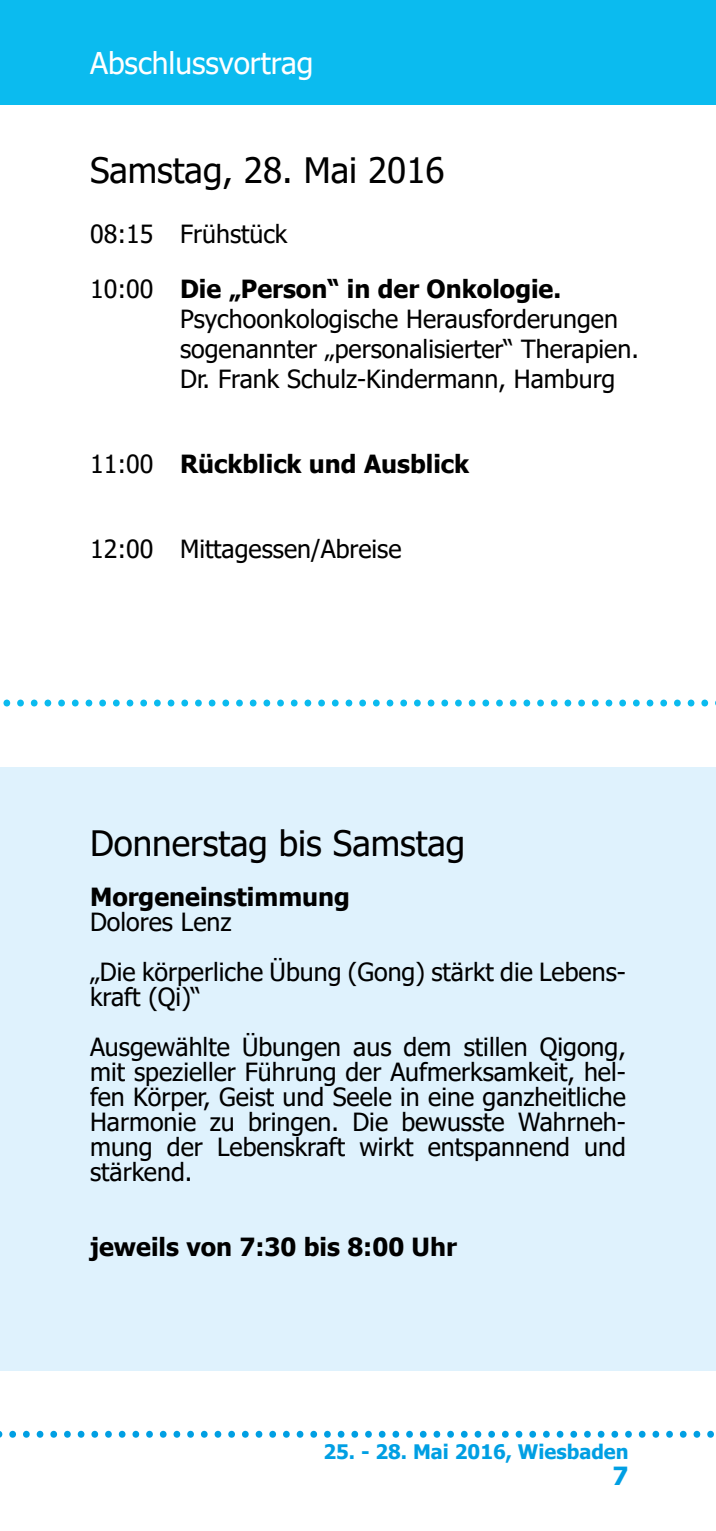
<style>
.page{position:relative;width:716px;height:1531px;background:#fff}
.page>*{position:absolute;margin:0;border:0;box-sizing:border-box;transform-origin:0 0}
.t1{font:60px "Minion Pro";color:#009fe3}
.t2{font:60px "Minion Pro";color:#0bbbef}
.t3{font:35px "Tahoma";color:#000}
.t4{font:30px "Tahoma";color:#fff}
.t5{font:25px/25px "Tahoma";color:#000}
.t6{font:700 25px "Tahoma";color:#000}
.t7{font:700 25px "Tahoma";color:#009fe3}
.t8{font:700 20px "Tahoma";color:#009fe3}
.s1{font-weight:700}
.s2{font-weight:400}
</style>
<div class="page">
<div style="left:0;top:0;width:716px;height:105px;background:#0bbbef"></div>
<div style="left:0;top:767px;width:716px;height:604px;background:#dff2fd"></div>
<p class="t4" style="left:90px;top:43px;width:225px">Abschlussvortrag</p>
<h2 class="t3" style="left:90px;top:147px;width:356px">Samstag, 28. Mai 2016</h2>
<p class="t5" style="left:90px;top:223px;width:199px">08:15 Frühstück</p>
<p class="t5" style="left:180px;top:276px;width:460px;line-height:30px;text-indent:-90px">10:00 <span class="s1">Die „Person“ in der Onkologie.<br></span>Psychoonkologische Herausforderungen sogenannter „personalisierter“ Therapien.<br>Dr. Frank Schulz-Kindermann, Hamburg</p>
<p class="t6" style="left:90px;top:447px;width:381px"><span class="s2">11:00</span> Rückblick und Ausblick</p>
<p class="t5" style="left:90px;top:538px;width:313px">12:00 Mittagessen/Abreise</p>
<h1 class="t2" style="left:0;top:646px;width:713px">....................................................</h1>
<h2 class="t3" style="left:90px;top:820px;width:377px">Donnerstag bis Samstag</h2>
<p class="t6" style="left:90px;top:879px;width:261px">Morgeneinstimmung</p>
<p class="t5" style="left:90px;top:898px;width:537px;line-height:50px">Dolores Lenz<br>„Die körperliche Übung (Gong) stärkt die Lebens-</p>
<p class="t5" style="left:90px;top:973px;width:537px;line-height:50px">kraft (Qi)“<br>Ausgewählte Übungen aus dem stillen Qigong,</p>
<p class="t5" style="left:90px;top:1061px;width:537px;text-align:justify">mit spezieller Führung der Aufmerksamkeit, hel&shy;fen Körper, Geist und Seele in eine ganzheitliche Harmonie zu bringen. Die bewusste Wahrneh&shy;mung der Lebenskraft wirkt entspannend und stärkend.</p>
<p class="t6" style="left:90px;top:1229px;width:368px">jeweils von 7:30 bis 8:00 Uhr</p>
<h1 class="t1" style="left:6px;top:1377px;width:713px">....................................................</h1>
<p class="t8" style="left:323px;top:1437px;width:307px">25. - 28. Mai 2016, Wiesbaden</p>
<p class="t7" style="left:612px;top:1458px;width:17px">7</p>
</div>
